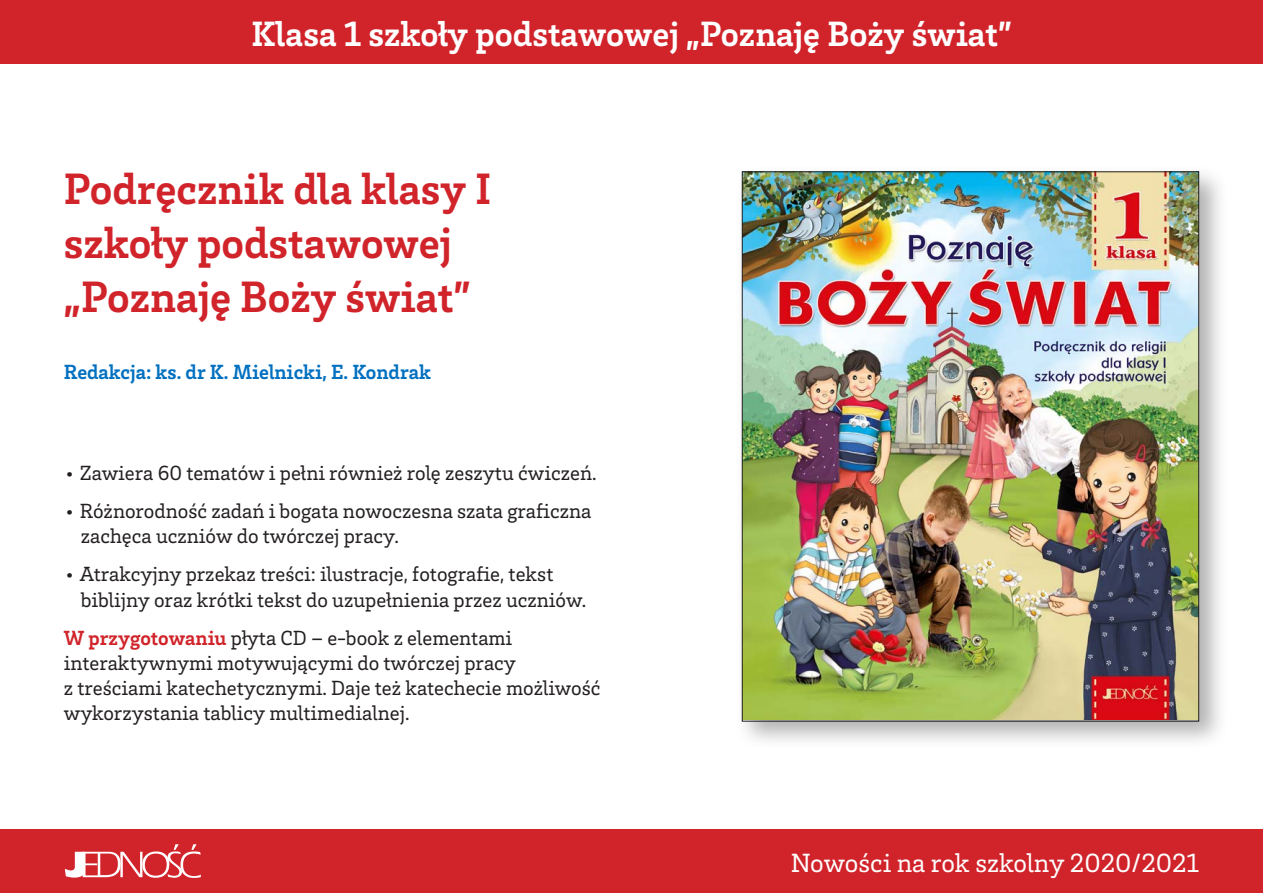
<style>
.page{position:relative;width:1263px;height:893px;background:#fff}
.page>*{position:absolute;margin:0;border:0;box-sizing:border-box;transform-origin:0 0}
.tytuł{font:700 45px/54px "Brix Slab";color:#d1232a}
.Tekst{font:700 36px "Brix Slab";color:#fff}
.t1{font:27px "Brix Slab";color:#fff}
.Wyliczanka{font:21px/25.2px "Brix Slab";color:#231f20}
.Redakcja{font:700 21px "Brix Slab";color:#0070c0}
.s1{font-weight:700;color:#d1232a}
</style>
<div class="page">
<div style="left:735px;top:165px;width:493px;height:585px;background:#231f20;opacity:.35"></div>
<img style="left:744px;top:174px;width:453px;height:545px">
<div style="left:0;top:829px;width:1263px;height:64px;background:#d1232a"></div>
<div style="left:0;top:0;width:1263px;height:64px;background:#d1232a"></div>
<svg style="left:65px;top:844px;width:136px;height:34px"></svg>
<p class="Tekst" style="left:251px;top:10px;width:761px">Klasa 1 szkoły podstawowej „Poznaję Boży świat”</p>
<p class="tytuł" style="left:64px;top:160px;width:429px">Podręcznik dla klasy I szkoły podstawowej „Poznaję Boży świat”</p>
<p class="Redakcja" style="left:64px;top:359px;width:369px">Redakcja: ks. dr K. Mielnicki, E. Kondrak</p>
<p class="Wyliczanka" style="left:64px;top:460px;width:534px">• Zawiera 60 tematów i pełni również rolę zeszytu ćwiczeń.</p>
<p class="Wyliczanka" style="left:81px;top:498px;width:512px;text-indent:-17px">• Różnorodność zadań i bogata nowoczesna szata graficzna zachęca uczniów do twórczej pracy.</p>
<p class="Wyliczanka" style="left:81px;top:561px;width:507px;text-indent:-17px">• Atrakcyjny przekaz treści: ilustracje, fotografie, tekst biblijny oraz krótki tekst do uzupełnienia przez uczniów.</p>
<p class="Wyliczanka" style="left:64px;top:624px;width:538px"><span class="s1">W przygotowaniu</span> płyta CD – e-book z elementami interaktywnymi motywującymi do twórczej pracy<br>z treściami katechetycznymi. Daje też katechecie możliwość wykorzystania tablicy multimedialnej.</p>
<p class="t1" style="left:791px;top:845px;width:410px">Nowości na rok szkolny 2020/2021</p>
</div>
